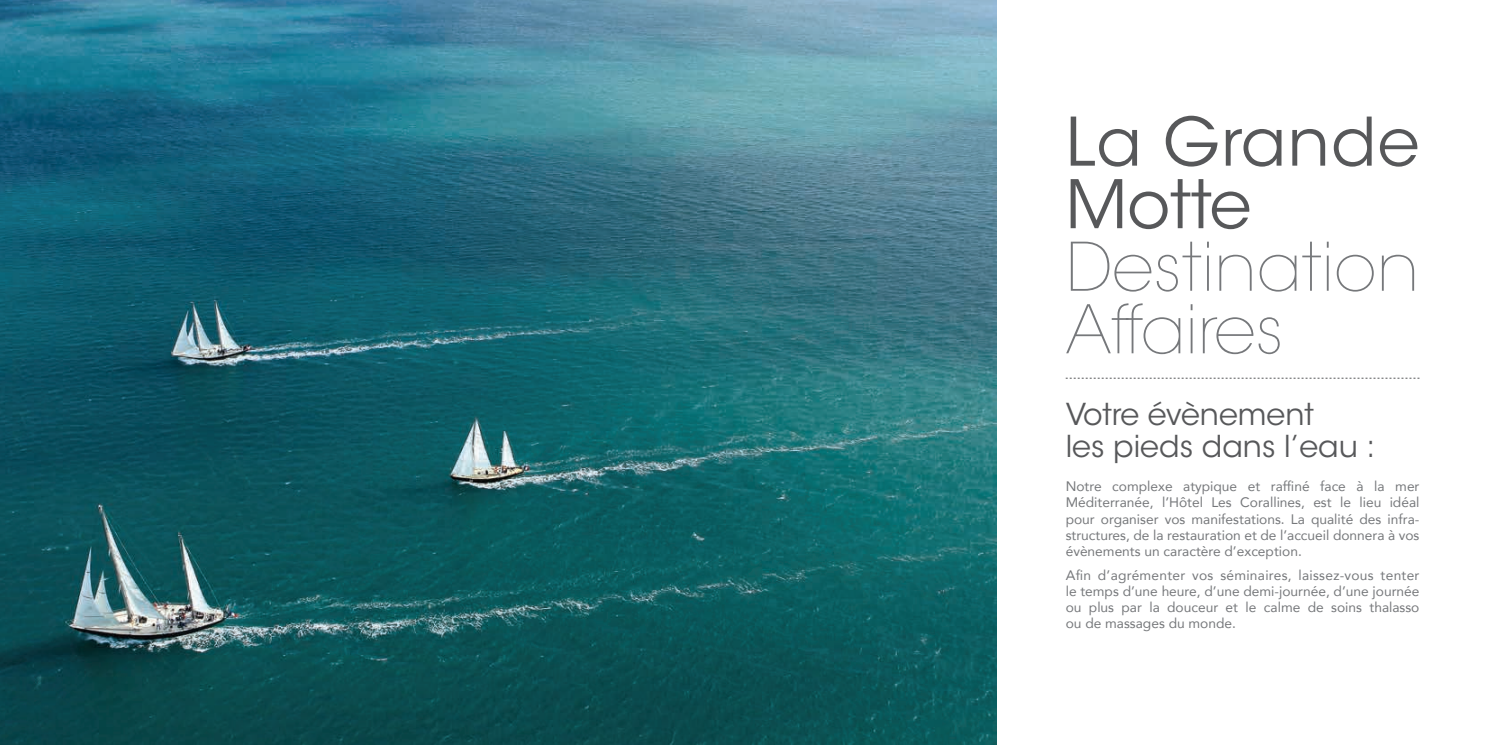
<style>
.page{position:relative;width:1489px;height:745px;background:#fff}
.page>*{position:absolute;margin:0;border:0;box-sizing:border-box;transform-origin:0 0}
.t1{font:200 66.25px/62.5px "ITC Avant Garde Std";letter-spacing:.005em;color:#76787b}
.t2{font:66.25px/62.5px "ITC Avant Garde Std";letter-spacing:.01em;color:#57585a}
.t3{font:30px/31.2px "ITC Avant Garde Std";color:#57585a}
.t4{font:13.75px/16.2px "Avenir";color:#76787b;text-align:justify}
</style>
<div class="page">
<img style="left:0;top:0;width:996px;height:744px">
<svg style="left:1065px;top:377px;width:354px;height:1px"></svg>
<h1 class="t2" style="left:1065px;top:111px;width:355px">La Grande<br>Motte</h1>
<h1 class="t1" style="left:1065px;top:237px;width:355px">Destination<br>Affaires</h1>
<h2 class="t3" style="left:1065px;top:399px;width:311px">Votre évènement<br>les pieds dans l’eau :</h2>
<p class="t4" style="left:1065px;top:477px;width:355px">Notre complexe atypique et raffiné face à la mer Méditerranée, l’Hôtel Les Corallines, est le lieu idéal pour organiser vos manifestations. La qualité des infra&shy;structures, de la restauration et de l’accueil donnera à vos évènements un caractère d’exception.</p>
<p class="t4" style="left:1065px;top:566px;width:355px">Afin d’agrémenter vos séminaires, laissez-vous tenter le temps d’une heure, d’une demi-journée, d’une journée ou plus par la douceur et le calme de soins thalasso ou de massages du monde.</p>
</div>
